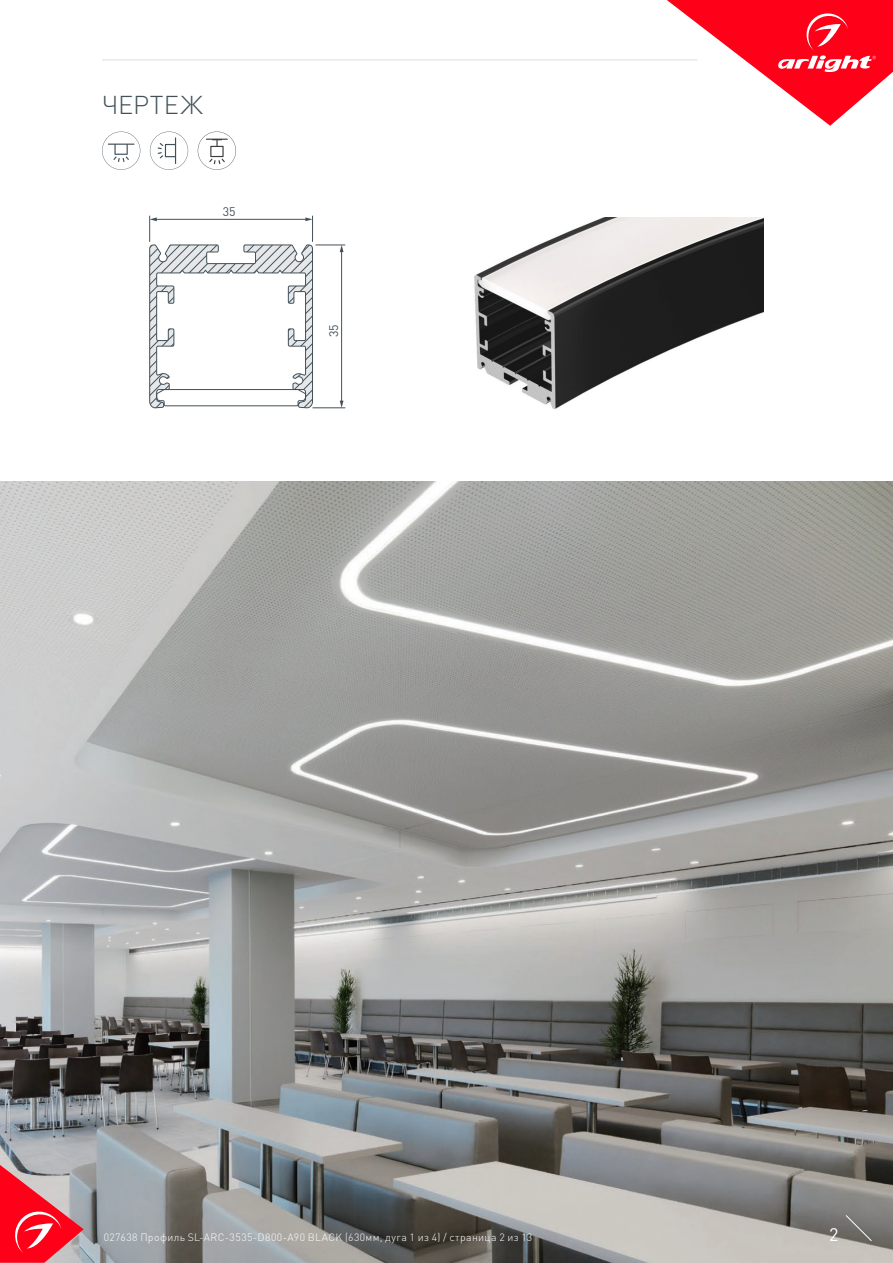
<style>
.page{position:relative;width:893px;height:1263px;background:#fff}
.page>*{position:absolute;margin:0;border:0;box-sizing:border-box;transform-origin:0 0}
.t1{font:300 25.5px "DIN Pro";letter-spacing:.01em;color:#425159}
.t2{font:18px "DIN Pro";color:#fff}
.t3{font:12.3px "DIN Pro";color:#425159}
.t4{font:300 10.5px "DIN Pro";letter-spacing:.04em;color:#fff}
</style>
<div class="page">
<img style="left:0;top:481px;width:893px;height:782px">
<svg style="left:0;top:1165px;width:84px;height:98px;background:#e15765"></svg>
<svg style="left:845px;top:1215px;width:27px;height:26px"></svg>
<svg style="left:667px;top:0;width:226px;height:126px"></svg>
<hr style="left:102px;top:60px;width:595px;height:1px;background:#dcdddf">
<svg style="left:102px;top:132px;width:38px;height:38px"></svg>
<svg style="left:149px;top:216px;width:196px;height:193px"></svg>
<svg style="left:198px;top:132px;width:38px;height:38px"></svg>
<svg style="left:150px;top:132px;width:38px;height:38px"></svg>
<img style="left:474px;top:218px;width:289px;height:192px">
<p class="t1" style="left:102px;top:87px;width:102px">ЧЕРТЕЖ</p>
<p class="t3" style="left:223px;top:203px;width:14px">35</p>
<p class="t3" style="left:325px;top:337px;width:14px;rotate:-90deg">35</p>
<p class="t4" style="left:104px;top:1230px;width:430px">027638 Профиль SL-ARC-3535-D800-A90 BLACK (630мм, дуга 1 из 4) / страница 2 из 13</p>
<p class="t2" style="left:829px;top:1222px;width:11px">2</p>
</div>
